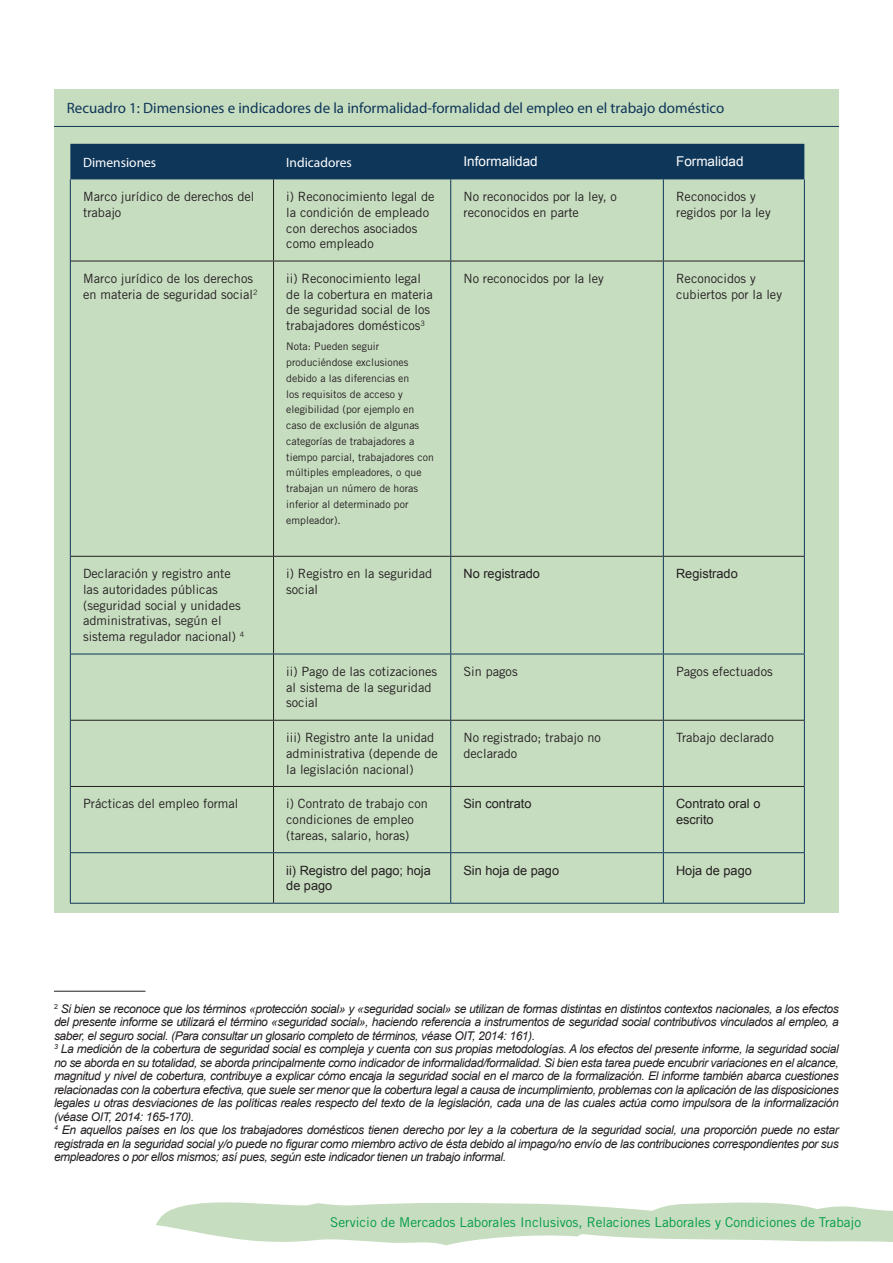
<style>
.page{position:relative;width:893px;height:1263px;background:#fff}
.page>*{position:absolute;margin:0;border:0;box-sizing:border-box;transform-origin:0 0}
.t1{font:15px "Myriad Pro";color:#0e3659}
.t2{font:13.5px "Trade Gothic LT Std";color:#009b47}
.t3{font:13.5px "Myriad Pro";color:#fff}
.t4{font:13.5px "Arial";color:#fff}
.t5{font:12.75px/15.8px "Trade Gothic LT Std";color:#231f20}
.t6{font:12.75px/15.8px "Arial";color:#231f20}
.t7{font:italic 12px/13.5px "Arial";letter-spacing:-.03em;color:#231f20}
.t8{font:10.5px/15.8px "Trade Gothic LT Std";color:#231f20}
</style>
<div class="page">
<svg style="left:156px;top:1202px;width:737px;height:44px"></svg>
<div style="left:54px;top:89px;width:785px;height:824px;background:#c7ddc0"></div>
<hr style="left:54px;top:126px;width:785px;height:1px;background:#0e3659">
<div style="left:70px;top:144px;width:734px;height:35px;background:#0e3659"></div>
<hr style="left:70px;top:179px;width:1px;height:82px;background:#0e3659">
<hr style="left:450px;top:179px;width:1px;height:82px;background:#0e3659">
<hr style="left:663px;top:179px;width:1px;height:82px;background:#0e3659">
<hr style="left:804px;top:179px;width:1px;height:82px;background:#0e3659">
<hr style="left:70px;top:261px;width:1px;height:295px;background:#0e3659">
<hr style="left:450px;top:261px;width:1px;height:295px;background:#0e3659">
<hr style="left:663px;top:261px;width:1px;height:295px;background:#0e3659">
<hr style="left:804px;top:261px;width:1px;height:295px;background:#0e3659">
<hr style="left:70px;top:556px;width:1px;height:98px;background:#0e3659">
<hr style="left:450px;top:557px;width:1px;height:97px;background:#0e3659">
<hr style="left:663px;top:557px;width:1px;height:97px;background:#0e3659">
<hr style="left:804px;top:556px;width:1px;height:98px;background:#0e3659">
<hr style="left:70px;top:654px;width:204px;height:1px;background:#0e3659">
<hr style="left:70px;top:654px;width:1px;height:66px;background:#0e3659">
<hr style="left:274px;top:654px;width:177px;height:1px;background:#0e3659">
<hr style="left:451px;top:654px;width:212px;height:1px;background:#0e3659">
<hr style="left:450px;top:654px;width:1px;height:66px;background:#0e3659">
<hr style="left:663px;top:654px;width:142px;height:1px;background:#0e3659">
<hr style="left:663px;top:654px;width:1px;height:66px;background:#0e3659">
<hr style="left:804px;top:654px;width:1px;height:66px;background:#0e3659">
<hr style="left:70px;top:720px;width:1px;height:66px;background:#0e3659">
<hr style="left:450px;top:721px;width:1px;height:65px;background:#0e3659">
<hr style="left:663px;top:721px;width:1px;height:65px;background:#0e3659">
<hr style="left:804px;top:720px;width:1px;height:66px;background:#0e3659">
<hr style="left:70px;top:786px;width:1px;height:66px;background:#0e3659">
<hr style="left:450px;top:787px;width:1px;height:65px;background:#0e3659">
<hr style="left:663px;top:787px;width:1px;height:65px;background:#0e3659">
<hr style="left:804px;top:786px;width:1px;height:66px;background:#0e3659">
<hr style="left:70px;top:852px;width:204px;height:1px;background:#0e3659">
<hr style="left:70px;top:853px;width:1px;height:50px;background:#0e3659">
<hr style="left:274px;top:852px;width:177px;height:1px;background:#0e3659">
<hr style="left:451px;top:852px;width:212px;height:1px;background:#0e3659">
<hr style="left:450px;top:853px;width:1px;height:50px;background:#0e3659">
<hr style="left:663px;top:852px;width:142px;height:1px;background:#0e3659">
<hr style="left:663px;top:853px;width:1px;height:50px;background:#0e3659">
<hr style="left:804px;top:853px;width:1px;height:50px;background:#0e3659">
<hr style="left:70px;top:903px;width:204px;height:1px;background:#0e3659">
<hr style="left:274px;top:903px;width:177px;height:1px;background:#0e3659">
<hr style="left:451px;top:903px;width:212px;height:1px;background:#0e3659">
<hr style="left:663px;top:903px;width:142px;height:1px;background:#0e3659">
<hr style="left:273px;top:179px;width:1px;height:82px;background:#231f20">
<hr style="left:71px;top:261px;width:203px;height:1px;background:#231f20">
<hr style="left:274px;top:261px;width:177px;height:1px;background:#231f20">
<hr style="left:273px;top:261px;width:1px;height:295px;background:#231f20">
<hr style="left:451px;top:261px;width:212px;height:1px;background:#231f20">
<hr style="left:663px;top:261px;width:141px;height:1px;background:#231f20">
<hr style="left:71px;top:556px;width:203px;height:1px;background:#231f20">
<hr style="left:274px;top:556px;width:177px;height:1px;background:#231f20">
<hr style="left:273px;top:557px;width:1px;height:97px;background:#231f20">
<hr style="left:451px;top:556px;width:212px;height:1px;background:#231f20">
<hr style="left:663px;top:556px;width:141px;height:1px;background:#231f20">
<hr style="left:273px;top:654px;width:1px;height:66px;background:#231f20">
<hr style="left:71px;top:720px;width:203px;height:1px;background:#231f20">
<hr style="left:274px;top:720px;width:177px;height:1px;background:#231f20">
<hr style="left:273px;top:721px;width:1px;height:65px;background:#231f20">
<hr style="left:451px;top:720px;width:212px;height:1px;background:#231f20">
<hr style="left:663px;top:720px;width:141px;height:1px;background:#231f20">
<hr style="left:71px;top:786px;width:203px;height:1px;background:#231f20">
<hr style="left:274px;top:786px;width:177px;height:1px;background:#231f20">
<hr style="left:273px;top:787px;width:1px;height:65px;background:#231f20">
<hr style="left:451px;top:786px;width:212px;height:1px;background:#231f20">
<hr style="left:663px;top:786px;width:141px;height:1px;background:#231f20">
<hr style="left:273px;top:853px;width:1px;height:50px;background:#231f20">
<hr style="left:54px;top:991px;width:92px;height:1px;background:#231f20">
<p class="t1" style="left:67px;top:99px;width:659px">Recuadro 1: Dimensiones e indicadores de la informalidad-formalidad del empleo en el trabajo doméstico</p>
<p class="t3" style="left:83px;top:154px;width:75px">Dimensiones</p>
<p class="t3" style="left:286px;top:154px;width:67px">Indicadores</p>
<p class="t4" style="left:463px;top:153px;width:76px">Informalidad</p>
<p class="t4" style="left:676px;top:153px;width:69px">Formalidad</p>
<p class="t5" style="left:83px;top:188px;width:173px">Marco jurídico de derechos del trabajo</p>
<p class="t5" style="left:286px;top:188px;width:150px">i) Reconocimiento legal de la condición de empleado con derechos asociados como empleado</p>
<p class="t5" style="left:463px;top:188px;width:155px">No reconocidos por la ley, o reconocidos en parte</p>
<p class="t5" style="left:676px;top:188px;width:96px">Reconocidos y regidos por la ley</p>
<p class="t5" style="left:83px;top:270px;width:176px">Marco jurídico de los derechos en materia de seguridad social<sup>2</sup></p>
<p class="t5" style="left:286px;top:270px;width:148px">ii) Reconocimiento legal de la cobertura en materia de seguridad social de los trabajadores domésticos<sup>3</sup></p>
<p class="t8" style="left:286px;top:338px;width:149px">Nota: Pueden seguir produciéndose exclusiones debido a las diferencias en<br>los requisitos de acceso y elegibilidad (por ejemplo en caso de exclusión de algunas categorías de trabajadores a tiempo parcial, trabajadores con múltiples empleadores, o que trabajan un número de horas inferior al determinado por empleador).</p>
<p class="t5" style="left:463px;top:270px;width:142px">No reconocidos por la ley</p>
<p class="t5" style="left:676px;top:270px;width:107px">Reconocidos y cubiertos por la ley</p>
<p class="t5" style="left:83px;top:566px;width:163px">Declaración y registro ante las autoridades públicas (seguridad social y unidades administrativas, según el sistema regulador nacional) <sup>4</sup></p>
<p class="t5" style="left:286px;top:566px;width:147px">i) Registro en la seguridad social</p>
<p class="t6" style="left:463px;top:566px;width:78px">No registrado</p>
<p class="t6" style="left:676px;top:566px;width:63px">Registrado</p>
<p class="t5" style="left:286px;top:663px;width:152px">ii) Pago de las cotizaciones al sistema de la seguridad social</p>
<p class="t5" style="left:463px;top:663px;width:56px">Sin pagos</p>
<p class="t5" style="left:676px;top:663px;width:98px">Pagos efectuados</p>
<p class="t5" style="left:286px;top:730px;width:153px">iii) Registro ante la unidad administrativa (depende de la legislación nacional)</p>
<p class="t5" style="left:463px;top:730px;width:139px">No registrado; trabajo no declarado</p>
<p class="t5" style="left:676px;top:730px;width:99px">Trabajo declarado</p>
<p class="t5" style="left:83px;top:796px;width:157px">Prácticas del empleo formal</p>
<p class="t5" style="left:286px;top:796px;width:143px">i) Contrato de trabajo con condiciones de empleo (tareas, salario, horas)</p>
<p class="t6" style="left:463px;top:796px;width:70px">Sin contrato</p>
<p class="t6" style="left:676px;top:796px;width:86px">Contrato oral o escrito</p>
<p class="t6" style="left:286px;top:862px;width:146px">ii) Registro del pago; hoja de pago</p>
<p class="t6" style="left:463px;top:862px;width:97px">Sin hoja de pago</p>
<p class="t6" style="left:676px;top:862px;width:77px">Hoja de pago</p>
<p class="t7" style="left:54px;top:1002px;width:786px"><sup>2</sup> Si bien se reconoce que los términos «protección social» y «seguridad social» se utilizan de formas distintas en distintos contextos nacionales, a los efectos del presente informe se utilizará el término «seguridad social», haciendo referencia a instrumentos de seguridad social contributivos vinculados al empleo, a saber, el seguro social. (Para consultar un glosario completo de términos, véase OIT, 2014: 161).<br><sup>3</sup> La medición de la cobertura de seguridad social es compleja y cuenta con sus propias metodologías. A los efectos del presente informe, la seguridad social no se aborda en su totalidad, se aborda principalmente como indicador de informalidad/formalidad. Si bien esta tarea puede encubrir variaciones en el alcance, magnitud y nivel de cobertura, contribuye a explicar cómo encaja la seguridad social en el marco de la formalización. El informe también abarca cuestiones relacionadas con la cobertura efectiva, que suele ser menor que la cobertura legal a causa de incumplimiento, problemas con la aplicación de las disposiciones legales u otras desviaciones de las políticas reales respecto del texto de la legislación, cada una de las cuales actúa como impulsora de la informalización (véase OIT, 2014: 165-170).<br><sup>4</sup> En aquellos países en los que los trabajadores domésticos tienen derecho por ley a la cobertura de la seguridad social, una proporción puede no estar registrada en la seguridad social y/o puede no figurar como miembro activo de ésta debido al impago/no envío de las contribuciones correspondientes por sus empleadores o por ellos mismos; así pues, según este indicador tienen un trabajo informal.</p>
<p class="t2" style="left:330px;top:1214px;width:532px">Servicio de Mercados Laborales Inclusivos, Relaciones Laborales y Condiciones de Trabajo</p>
</div>
